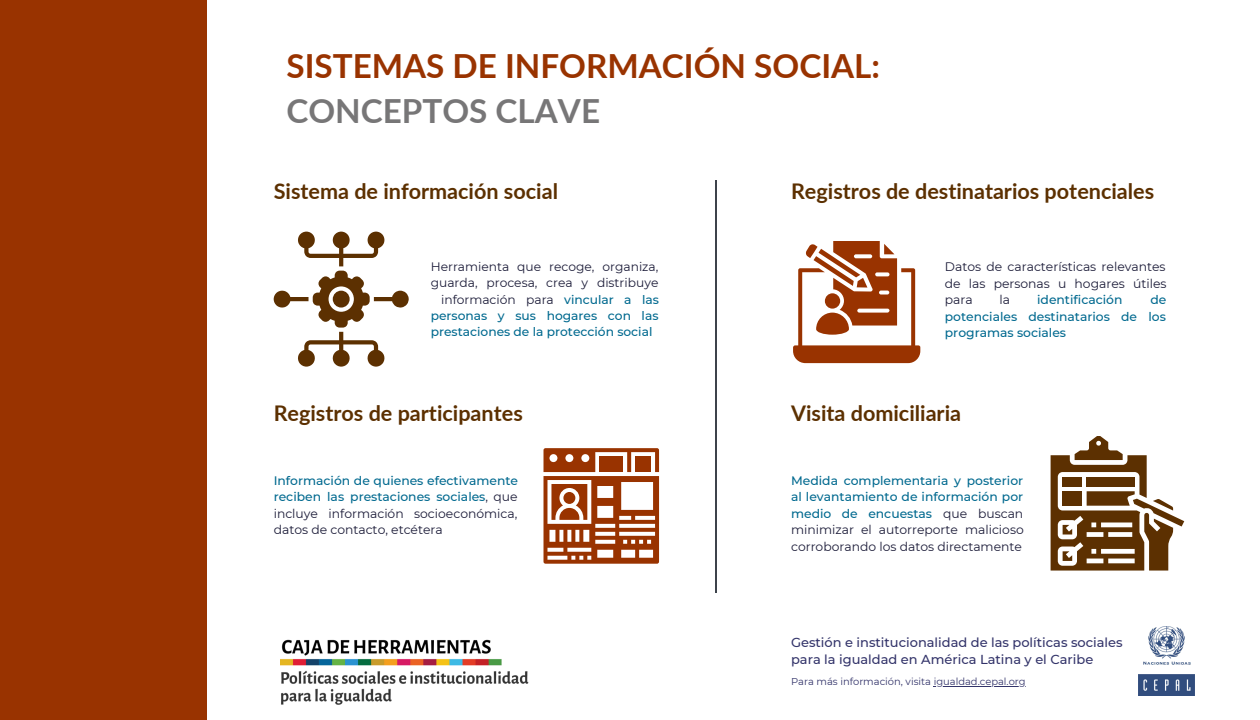
<style>
.page{position:relative;width:1260px;height:720px;background:#fff}
.page>*{position:absolute;margin:0;border:0;box-sizing:border-box;transform-origin:0 0}
.t1{font:700 33.25px "Lato";color:#930}
.t2{font:700 33.25px "Lato";color:#777677}
.t3{font:700 21.5px "Lato";color:#5c3001}
.t4{font:500 13px "Montserrat";color:#33346a}
.t5{font:500 12.25px/16.5px "Montserrat";color:#01698f;text-align:justify}
.t6{font:12.25px/16.5px "Montserrat";color:#1b1b38;text-align:justify}
.t7{font:10px "Montserrat";color:#33346a}
.s1{font-weight:500;color:#01698f}
.s2{font-weight:400;color:#1b1b38}
</style>
<div class="page">
<div style="left:0;top:0;width:206px;height:720px;background:#930"></div>
<img style="left:1138px;top:626px;width:56px;height:70px">
<hr style="left:715px;top:180px;width:2px;height:413px;background:#3d434b">
<img style="left:280px;top:639px;width:249px;height:66px">
<svg style="left:274px;top:232px;width:135px;height:135px"></svg>
<svg style="left:793px;top:241px;width:127px;height:122px"></svg>
<svg style="left:544px;top:448px;width:115px;height:116px"></svg>
<div style="left:635px;top:456px;width:16px;height:16px;background:#930"></div>
<svg style="left:1051px;top:436px;width:133px;height:135px"></svg>
<div style="left:1087px;top:477px;width:48px;height:9px;background:#5c3001"></div>
<hr style="left:934px;top:686px;width:92px;height:1px;background:#33346a">
<p class="t1" style="left:286px;top:45px;width:595px">SISTEMAS DE INFORMACIÓN SOCIAL:</p>
<p class="t2" style="left:286px;top:90px;width:315px">CONCEPTOS CLAVE</p>
<p class="t3" style="left:274px;top:178px;width:286px">Sistema de información social</p>
<p class="t6" style="left:431px;top:258px;width:229px">Herramienta que recoge, organiza,</p>
<p class="t6" style="left:431px;top:275px;width:229px">guarda, procesa, crea y distribuye</p>
<p class="t6" style="left:441px;top:291px;width:219px">información para <span class="s1">vincular a las</span></p>
<p class="t5" style="left:431px;top:307px;width:229px">personas y sus hogares con las</p>
<p class="t5" style="left:431px;top:324px;width:223px">prestaciones de la protección social</p>
<p class="t3" style="left:791px;top:178px;width:365px">Registros de destinatarios potenciales</p>
<p class="t6" style="left:945px;top:259px;width:223px">Datos de características relevantes de las personas u hogares útiles para</p>
<p class="t6" style="left:1000px;top:291px;width:12px">la</p>
<p class="t5" style="left:1037px;top:291px;width:87px">identificación</p>
<p class="t5" style="left:945px;top:291px;width:223px;text-indent:206px">de potenciales destinatarios de los programas sociales</p>
<p class="t3" style="left:274px;top:399px;width:251px">Registros de participantes</p>
<p class="t3" style="left:791px;top:399px;width:172px">Visita domiciliaria</p>
<p class="t5" style="left:274px;top:472px;width:246px">Información de quienes efectivamente reciben las prestaciones sociales<span class="s2">, que incluye información socioeconómica, datos de contacto, etcétera</span></p>
<p class="t5" style="left:791px;top:472px;width:234px">Medida complementaria y posterior al levantamiento de información por medio de encuestas <span class="s2">que buscan minimizar el autorreporte malicioso corroborando los datos directamente</span></p>
<p class="t4" style="left:791px;top:634px;width:333px">Gestión e institucionalidad de las políticas sociales</p>
<p class="t4" style="left:791px;top:652px;width:304px">para la igualdad en América Latina y el Caribe</p>
<p class="t7" style="left:791px;top:675px;width:236px">Para más información, visita igualdad.cepal.org</p>
</div>
